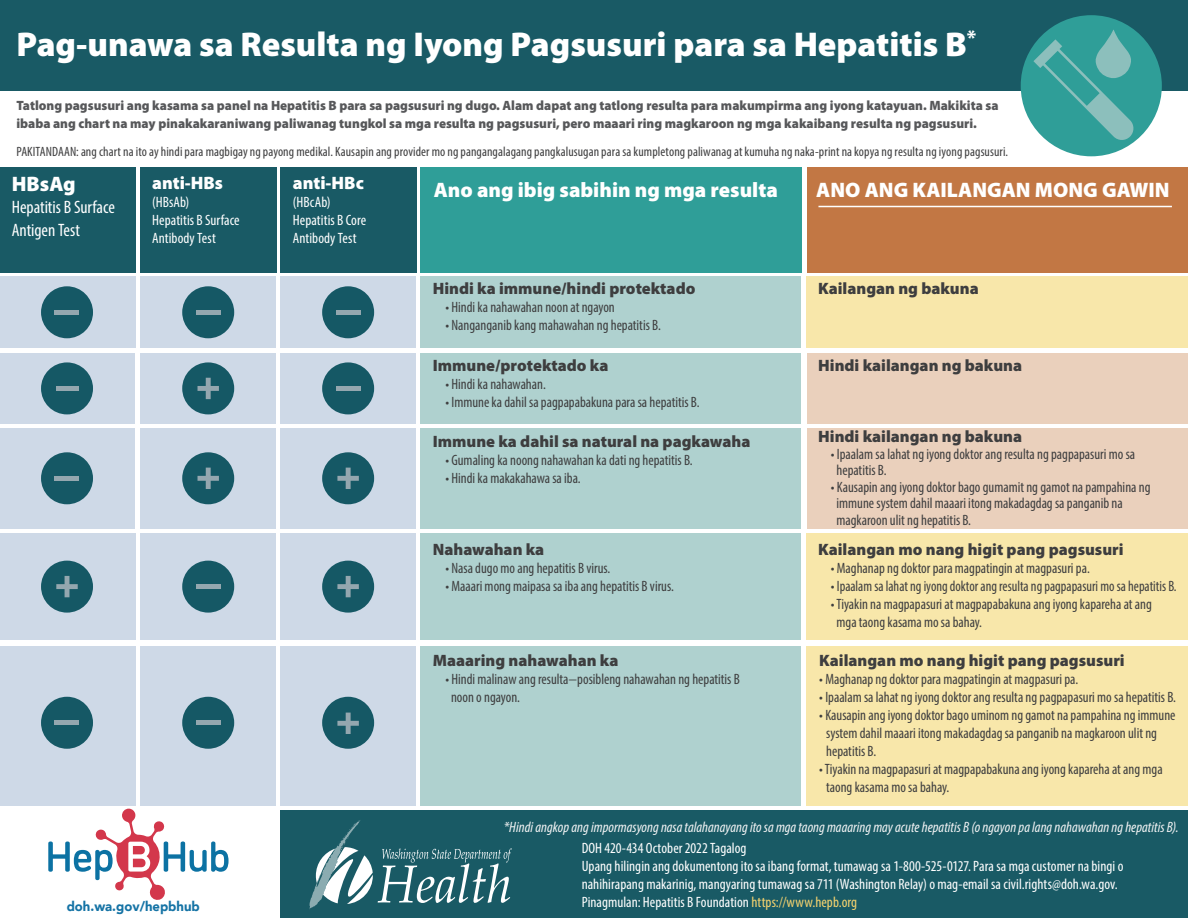
<style>
.page{position:relative;width:1188px;height:918px;background:#fff}
.page>*{position:absolute;margin:0;border:0;box-sizing:border-box;transform-origin:0 0}
.t1{font:900 34.5px "Myriad Pro";color:#fff}
.t2{font:900 21px "Myriad Pro";color:#fff}
.t3{font:condensed 18px/22.5px "Myriad Pro";letter-spacing:-.005em;color:#fff}
.t4{font:900 18px "Myriad Pro";color:#fff}
.t5{font:900 16.5px "Myriad Pro";color:#3e3e3f}
.t6{font:condensed 15px/18px "Myriad Pro";color:#3e3e3f}
.t7{font:condensed 15px/18px "Myriad Pro";letter-spacing:.005em;color:#fff}
.t8{font:italic condensed 15px "Myriad Pro";color:#f2f3f4}
.t9{font:900 13.5px/18px "Myriad Pro";color:#57585a}
.t10{font:condensed 13.5px "Myriad Pro";letter-spacing:.005em;color:#3e3e3f}
.t11{font:900 13.5px "Avenir";color:#1573a5}
.s1{color:#f6d36e}
</style>
<div class="page">
<div style="left:280px;top:811px;width:908px;height:107px;background:#195a65"></div>
<div style="left:421px;top:276px;width:380px;height:72px;background:#afd1cf"></div>
<div style="left:421px;top:534px;width:380px;height:106px;background:#afd1cf"></div>
<div style="left:421px;top:646px;width:380px;height:159px;background:#afd1cf"></div>
<div style="left:280px;top:276px;width:136px;height:72px;background:#ced9e7"></div>
<div style="left:280px;top:534px;width:136px;height:106px;background:#ced9e7"></div>
<div style="left:280px;top:646px;width:136px;height:159px;background:#ced9e7"></div>
<div style="left:140px;top:276px;width:136px;height:72px;background:#ced9e7"></div>
<div style="left:140px;top:534px;width:136px;height:106px;background:#ced9e7"></div>
<div style="left:140px;top:646px;width:136px;height:159px;background:#ced9e7"></div>
<div style="left:0;top:276px;width:135px;height:72px;background:#ced9e7"></div>
<div style="left:0;top:534px;width:135px;height:106px;background:#ced9e7"></div>
<div style="left:0;top:646px;width:135px;height:159px;background:#ced9e7"></div>
<div style="left:807px;top:276px;width:381px;height:72px;background:#f8e7aa"></div>
<div style="left:807px;top:534px;width:381px;height:106px;background:#f8e7aa"></div>
<div style="left:807px;top:646px;width:381px;height:159px;background:#f8e7aa"></div>
<svg style="left:309px;top:820px;width:203px;height:89px"></svg>
<svg style="left:48px;top:809px;width:181px;height:91px"></svg>
<div style="left:41px;top:286px;width:52px;height:52px;background:#155865;border-radius:50%"></div>
<div style="left:55px;top:310px;width:24px;height:5px;background:#94a7af"></div>
<div style="left:182px;top:286px;width:52px;height:52px;background:#155865;border-radius:50%"></div>
<div style="left:196px;top:310px;width:24px;height:5px;background:#94a7af"></div>
<div style="left:322px;top:286px;width:52px;height:52px;background:#155865;border-radius:50%"></div>
<div style="left:336px;top:310px;width:24px;height:5px;background:#94a7af"></div>
<div style="left:421px;top:353px;width:380px;height:71px;background:#afd1cf"></div>
<div style="left:280px;top:353px;width:136px;height:71px;background:#ced9e7"></div>
<div style="left:140px;top:353px;width:136px;height:71px;background:#ced9e7"></div>
<div style="left:0;top:353px;width:135px;height:71px;background:#ced9e7"></div>
<div style="left:807px;top:353px;width:381px;height:71px;background:#ead0bc"></div>
<div style="left:41px;top:362px;width:52px;height:52px;background:#155865;border-radius:50%"></div>
<div style="left:56px;top:386px;width:23px;height:5px;background:#94a7af"></div>
<div style="left:182px;top:362px;width:52px;height:52px;background:#155865;border-radius:50%"></div>
<svg style="left:198px;top:378px;width:21px;height:21px"></svg>
<div style="left:322px;top:362px;width:52px;height:52px;background:#155865;border-radius:50%"></div>
<div style="left:336px;top:386px;width:24px;height:5px;background:#94a7af"></div>
<div style="left:41px;top:561px;width:52px;height:52px;background:#155865;border-radius:50%"></div>
<svg style="left:56px;top:576px;width:22px;height:21px"></svg>
<div style="left:182px;top:561px;width:52px;height:52px;background:#155865;border-radius:50%"></div>
<div style="left:196px;top:584px;width:24px;height:5px;background:#94a7af"></div>
<div style="left:322px;top:561px;width:52px;height:52px;background:#155865;border-radius:50%"></div>
<svg style="left:337px;top:576px;width:22px;height:21px"></svg>
<div style="left:41px;top:697px;width:52px;height:52px;background:#155865;border-radius:50%"></div>
<hr style="left:55px;top:721px;width:24px;height:4px;background:#94a7af">
<div style="left:182px;top:697px;width:52px;height:52px;background:#155865;border-radius:50%"></div>
<hr style="left:196px;top:721px;width:24px;height:4px;background:#94a7af">
<div style="left:322px;top:697px;width:52px;height:52px;background:#155865;border-radius:50%"></div>
<svg style="left:337px;top:713px;width:22px;height:21px"></svg>
<div style="left:0;top:0;width:1188px;height:90px;background:#195a65"></div>
<div style="left:421px;top:167px;width:381px;height:106px;background:#2f9e98"></div>
<div style="left:807px;top:167px;width:381px;height:106px;background:#c27744"></div>
<div style="left:0;top:167px;width:135px;height:106px;background:#195a65"></div>
<div style="left:140px;top:167px;width:137px;height:106px;background:#195a65"></div>
<div style="left:280px;top:167px;width:137px;height:106px;background:#195a65"></div>
<div style="left:1021px;top:15px;width:141px;height:141px;background:#2f9e98;border-radius:50%"></div>
<svg style="left:1033px;top:30px;width:101px;height:111px"></svg>
<hr style="left:818px;top:206px;width:354px;height:1px;background:#fff">
<div style="left:421px;top:428px;width:380px;height:101px;background:#afd1cf"></div>
<div style="left:280px;top:428px;width:136px;height:101px;background:#ced9e7"></div>
<div style="left:140px;top:428px;width:136px;height:101px;background:#ced9e7"></div>
<div style="left:0;top:428px;width:135px;height:101px;background:#ced9e7"></div>
<div style="left:807px;top:428px;width:381px;height:101px;background:#ead0bc"></div>
<div style="left:41px;top:452px;width:52px;height:52px;background:#155865;border-radius:50%"></div>
<div style="left:55px;top:476px;width:24px;height:5px;background:#94a7af"></div>
<div style="left:182px;top:452px;width:52px;height:52px;background:#155865;border-radius:50%"></div>
<svg style="left:198px;top:468px;width:21px;height:21px"></svg>
<div style="left:322px;top:452px;width:52px;height:52px;background:#155865;border-radius:50%"></div>
<svg style="left:337px;top:468px;width:22px;height:21px"></svg>
<h1 class="t1" style="left:16px;top:24px;width:962px">Pag-unawa sa Resulta ng Iyong Pagsusuri para sa Hepatitis B<sup>*</sup></h1>
<p class="t9" style="left:16px;top:97px;width:984px">Tatlong pagsusuri ang kasama sa panel na Hepatitis B para sa pagsusuri ng dugo. Alam dapat ang tatlong resulta para makumpirma ang iyong katayuan. Makikita sa ibaba ang chart na may pinakakaraniwang paliwanag tungkol sa mga resulta ng pagsusuri, pero maaari ring magkaroon ng mga kakaibang resulta ng pagsusuri.</p>
<p class="t10" style="left:16px;top:144px;width:993px">PAKITANDAAN: ang chart na ito ay hindi para magbigay ng payong medikal. Kausapin ang provider mo ng pangangalagang pangkalusugan para sa kumpletong paliwanag at kumuha ng naka-print na kopya ng resulta ng iyong pagsusuri.</p>
<p class="t4" style="left:152px;top:172px;width:72px">anti-HBs</p>
<p class="t7" style="left:152px;top:193px;width:89px">(HBsAb)<br>Hepatitis B Surface<br>Antibody Test</p>
<p class="t4" style="left:293px;top:172px;width:72px">anti-HBc</p>
<p class="t7" style="left:293px;top:193px;width:75px">(HBcAb)<br>Hepatitis B Core<br>Antibody Test</p>
<h2 class="t2" style="left:12px;top:172px;width:65px">HBsAg</h2>
<h2 class="t2" style="left:434px;top:178px;width:346px">Ano ang ibig sabihin ng mga resulta</h2>
<h2 class="t2" style="left:816px;top:178px;width:355px">ANO ANG KAILANGAN MONG GAWIN</h2>
<p class="t3" style="left:12px;top:196px;width:105px">Hepatitis B Surface<br>Antigen Test</p>
<p class="t5" style="left:433px;top:279px;width:264px">Hindi ka immune/hindi protektado</p>
<p class="t6" style="left:445px;top:298px;width:171px">• Hindi ka nahawahan noon at ngayon</p>
<p class="t6" style="left:445px;top:316px;width:217px">• Nanganganib kang mahawahan ng hepatitis B.</p>
<p class="t5" style="left:818px;top:279px;width:162px">Kailangan ng bakuna</p>
<p class="t5" style="left:433px;top:356px;width:177px">Immune/protektado ka</p>
<p class="t6" style="left:445px;top:375px;width:102px">• Hindi ka nahawahan.</p>
<p class="t6" style="left:445px;top:393px;width:256px">• Immune ka dahil sa pagpapabakuna para sa hepatitis B.</p>
<p class="t5" style="left:818px;top:356px;width:205px">Hindi kailangan ng bakuna</p>
<p class="t5" style="left:433px;top:432px;width:319px">Immune ka dahil sa natural na pagkawaha</p>
<p class="t6" style="left:445px;top:451px;width:249px">• Gumaling ka noong nahawahan ka dati ng hepatitis B.</p>
<p class="t6" style="left:445px;top:469px;width:137px">• Hindi ka makakahawa sa iba.</p>
<p class="t5" style="left:818px;top:427px;width:205px">Hindi kailangan ng bakuna</p>
<p class="t6" style="left:837px;top:445px;width:300px;line-height:16.5px;text-indent:-6px">• Ipaalam sa lahat ng iyong doktor ang resulta ng pagpapasuri mo sa hepatitis B.</p>
<p class="t6" style="left:837px;top:478px;width:315px;line-height:16.5px;text-indent:-6px">• Kausapin ang iyong doktor bago gumamit ng gamot na pampahina ng immune system dahil maaari itong makadagdag sa panganib na magkaroon ulit ng hepatitis B.</p>
<p class="t5" style="left:433px;top:540px;width:113px">Nahawahan ka</p>
<p class="t6" style="left:445px;top:558px;width:166px">• Nasa dugo mo ang hepatitis B virus.</p>
<p class="t6" style="left:445px;top:576px;width:230px">• Maaari mong maipasa sa iba ang hepatitis B virus.</p>
<p class="t5" style="left:818px;top:540px;width:307px">Kailangan mo nang higit pang pagsusuri</p>
<p class="t6" style="left:831px;top:558px;width:260px">• Maghanap ng doktor para magpatingin at magpasuri pa.</p>
<p class="t6" style="left:831px;top:576px;width:347px">• Ipaalam sa lahat ng iyong doktor ang resulta ng pagpapasuri mo sa hepatitis B.</p>
<p class="t6" style="left:837px;top:594px;width:317px;text-indent:-6px">• Tiyakin na magpapasuri at magpapabakuna ang iyong kapareha at ang mga taong kasama mo sa bahay.</p>
<p class="t5" style="left:433px;top:651px;width:187px">Maaaring nahawahan ka</p>
<p class="t6" style="left:451px;top:670px;width:290px;text-indent:-6px">• Hindi malinaw ang resulta−posibleng nahawahan ng hepatitis B noon o ngayon.</p>
<p class="t5" style="left:819px;top:651px;width:307px">Kailangan mo nang higit pang pagsusuri</p>
<p class="t6" style="left:819px;top:670px;width:260px">• Maghanap ng doktor para magpatingin at magpasuri pa.</p>
<p class="t6" style="left:819px;top:688px;width:358px">• Ipaalam sa lahat ng iyong doktor ang resulta ng pagpapasuri mo sa hepatitis B.</p>
<p class="t6" style="left:826px;top:706px;width:351px;text-indent:-7px">• Kausapin ang iyong doktor bago uminom ng gamot na pampahina ng immune system dahil maaari itong makadagdag sa panganib na magkaroon ulit ng hepatitis B.</p>
<p class="t6" style="left:826px;top:760px;width:338px;text-indent:-7px">• Tiyakin na magpapasuri at magpapabakuna ang iyong kapareha at ang mga taong kasama mo sa bahay.</p>
<p class="t11" style="left:67px;top:895px;width:135px">doh.wa.gov/hepbhub</p>
<p class="t8" style="left:504px;top:818px;width:676px">*Hindi angkop ang impormasyong nasa talahanayang ito sa mga taong maaaring may acute hepatitis B (o ngayon pa lang nahawahan ng hepatitis B).</p>
<p class="t7" style="left:582px;top:839px;width:543px">DOH 420-434 October 2022 Tagalog<br>Upang hilingin ang dokumentong ito sa ibang format, tumawag sa 1-800-525-0127. Para sa mga customer na bingi o nahihirapang makarinig, mangyaring tumawag sa 711 (Washington Relay) o mag-email sa civil.rights@doh.wa.gov.<br>Pinagmulan: Hepatitis B Foundation <span class="s1">https://www.hepb.org</span></p>
</div>
